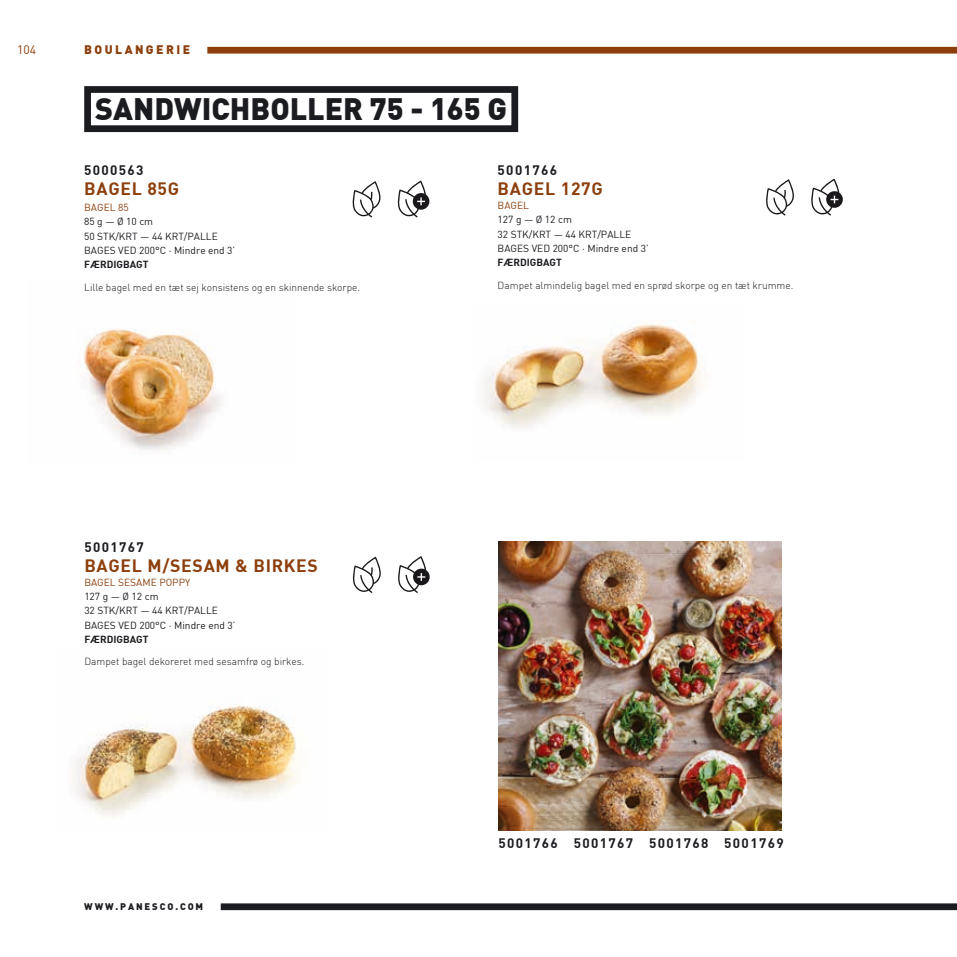
<style>
.page{position:relative;width:957px;height:957px;background:#fff}
.page>*{position:absolute;margin:0;border:0;box-sizing:border-box;transform-origin:0 0}
.t1{font:900 30.3px "DIN";color:#1b1c20}
.t2{font:700 17.55px "DIN";letter-spacing:.04em;color:#8c3f0c}
.t3{font:700 13.5px "DIN";letter-spacing:.1em;color:#1b1c20}
.t4{font:900 12.15px "DIN";letter-spacing:.2em;color:#8c3f0c}
.t5{font:12.15px "DIN";color:#8c3f0c}
.t6{font:10.2px/14.1px "DIN";color:#1b1c20}
.t7{font:300 10.2px "DIN";color:#1b1c20}
.t8{font:700 10.2px "DIN";color:#1b1c20}
.t9{font:10.2px "DIN";color:#8c3f0c}
.t10{font:900 9.45px "DIN";letter-spacing:.2em;color:#1b1c20}
</style>
<div class="page">
<div style="left:207px;top:47px;width:750px;height:7px;background:#8c3f0c"></div>
<div style="left:221px;top:903px;width:736px;height:7px;background:#1b1c20"></div>
<img style="left:498px;top:541px;width:283px;height:289px">
<svg style="left:766px;top:179px;width:28px;height:37px"></svg>
<svg style="left:811px;top:179px;width:32px;height:37px"></svg>
<svg style="left:352px;top:181px;width:29px;height:36px"></svg>
<svg style="left:397px;top:180px;width:32px;height:37px"></svg>
<svg style="left:352px;top:556px;width:29px;height:37px"></svg>
<svg style="left:398px;top:556px;width:32px;height:37px"></svg>
<img style="left:83px;top:329px;width:138px;height:122px">
<img style="left:73px;top:705px;width:225px;height:111px">
<img style="left:483px;top:321px;width:220px;height:107px">
<div style="left:84px;top:86px;width:434px;height:46px;border:7px solid #1b1c20"></div>
<p class="t5" style="left:17px;top:44px;width:21px">104</p>
<p class="t4" style="left:84px;top:43px;width:107px">BOULANGERIE</p>
<h1 class="t1" style="left:95px;top:94px;width:413px">SANDWICHBOLLER 75 - 165 G</h1>
<h3 class="t3" style="left:84px;top:163px;width:61px">5000563</h3>
<h2 class="t2" style="left:84px;top:180px;width:96px">BAGEL 85G</h2>
<p class="t9" style="left:84px;top:203px;width:46px">BAGEL 85</p>
<p class="t6" style="left:84px;top:215px;width:153px">85 g — Ø 10 cm<br>50 STK/KRT — 44 KRT/PALLE<br>BAGES VED 200°C · Mindre end 3’</p>
<p class="t8" style="left:84px;top:259px;width:66px">FÆRDIGBAGT</p>
<p class="t7" style="left:84px;top:281px;width:277px">Lille bagel med en tæt sej konsistens og en skinnende skorpe.</p>
<h3 class="t3" style="left:497px;top:163px;width:61px">5001766</h3>
<h2 class="t2" style="left:497px;top:180px;width:107px">BAGEL 127G</h2>
<p class="t9" style="left:497px;top:201px;width:33px">BAGEL</p>
<p class="t6" style="left:497px;top:213px;width:153px">127 g — Ø 12 cm<br>32 STK/KRT — 44 KRT/PALLE<br>BAGES VED 200°C · Mindre end 3’</p>
<p class="t8" style="left:497px;top:257px;width:66px">FÆRDIGBAGT</p>
<p class="t7" style="left:497px;top:279px;width:297px">Dampet almindelig bagel med en sprød skorpe og en tæt krumme.</p>
<h3 class="t3" style="left:84px;top:540px;width:61px">5001767</h3>
<h2 class="t2" style="left:84px;top:557px;width:235px">BAGEL M/SESAM &amp; BIRKES</h2>
<p class="t9" style="left:84px;top:578px;width:107px">BAGEL SESAME POPPY</p>
<p class="t6" style="left:84px;top:590px;width:153px">127 g — Ø 12 cm<br>32 STK/KRT — 44 KRT/PALLE<br>BAGES VED 200°C · Mindre end 3’</p>
<p class="t8" style="left:84px;top:634px;width:66px">FÆRDIGBAGT</p>
<p class="t7" style="left:84px;top:655px;width:221px">Dampet bagel dekoreret med sesamfrø og birkes.</p>
<p class="t10" style="left:84px;top:902px;width:121px">WWW.PANESCO.COM</p>
<h3 class="t3" style="left:498px;top:836px;width:287px">5001766 5001767 5001768 5001769</h3>
</div>
